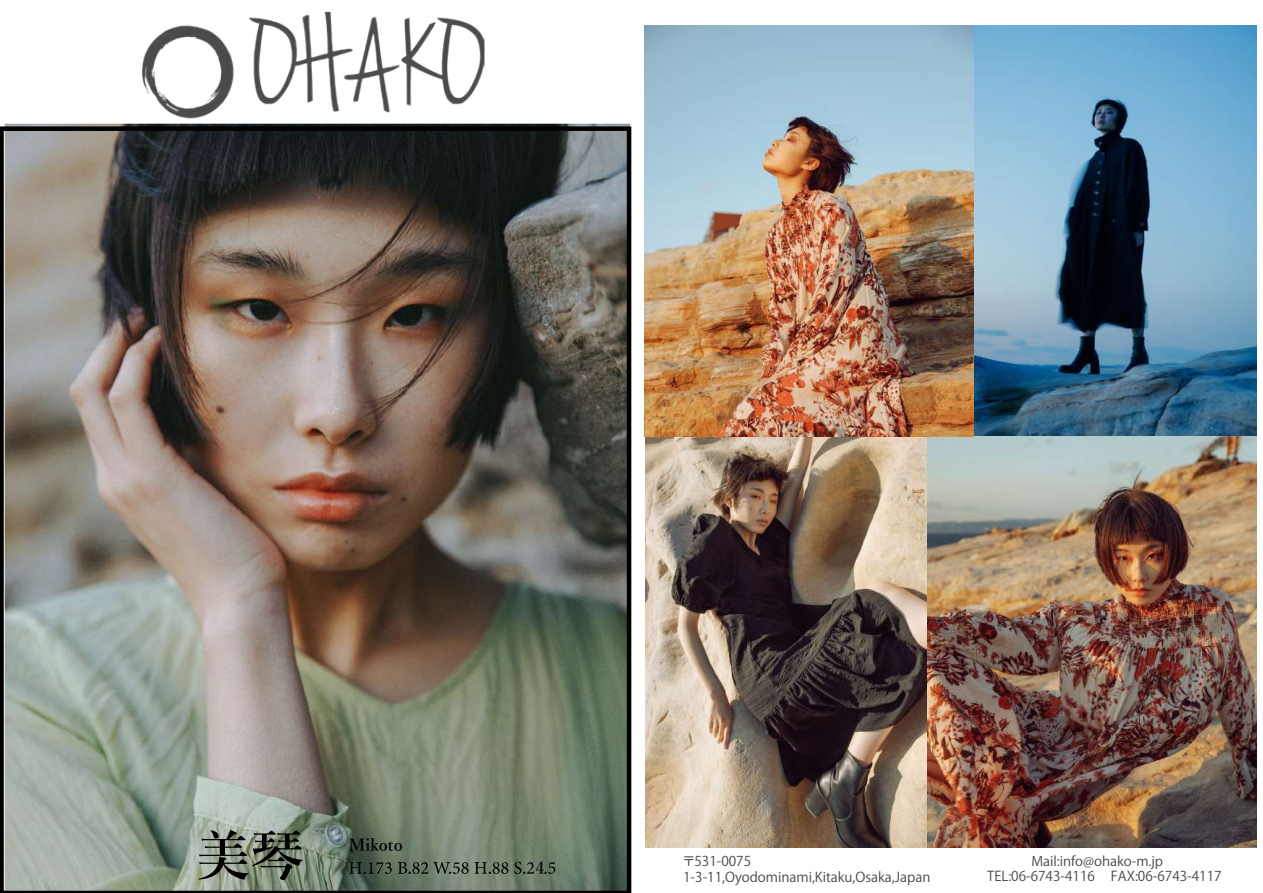
<style>
.page{position:relative;width:1263px;height:893px;background:#fff}
.page>*{position:absolute;margin:0;border:0;box-sizing:border-box;transform-origin:0 0}
.t1{font:600 54px "Yu Min";color:#000}
.t2{font:600 16.5px "Yu Min";color:#000}
.t3{font:13.5px/16.2px "Koz Go Pr 6 N";color:#494949}
.t4{font:13.2px "Koz Go Pr 6 N";color:#494949}
</style>
<div class="page">
<img style="left:0;top:126px;width:631px;height:767px">
<img style="left:142px;top:12px;width:342px;height:112px">
<svg style="left:349px;top:862px;width:206px;height:12px;background:#525d50"></svg>
<img style="left:941px;top:25px;width:315px;height:412px">
<img style="left:645px;top:26px;width:329px;height:822px">
<img style="left:927px;top:437px;width:329px;height:411px">
<h1 class="t1" style="left:196px;top:825px;width:109px">美琴</h1>
<p class="t2" style="left:349px;top:835px;width:55px">Mikoto</p>
<p class="t2" style="left:536px;top:858px;width:10px">4</p>
<p class="t3" style="left:682px;top:853px;width:250px">〒531-0075<br>1-3-11,Oyodominami,Kitaku,Osaka,Japan</p>
<p class="t4" style="left:1031px;top:853px;width:133px">Mail:info@ohako-m.jp</p>
<p class="t3" style="left:987px;top:868px;width:236px">TEL:06-6743-4116 FAX:06-6743-4117</p>
</div>
